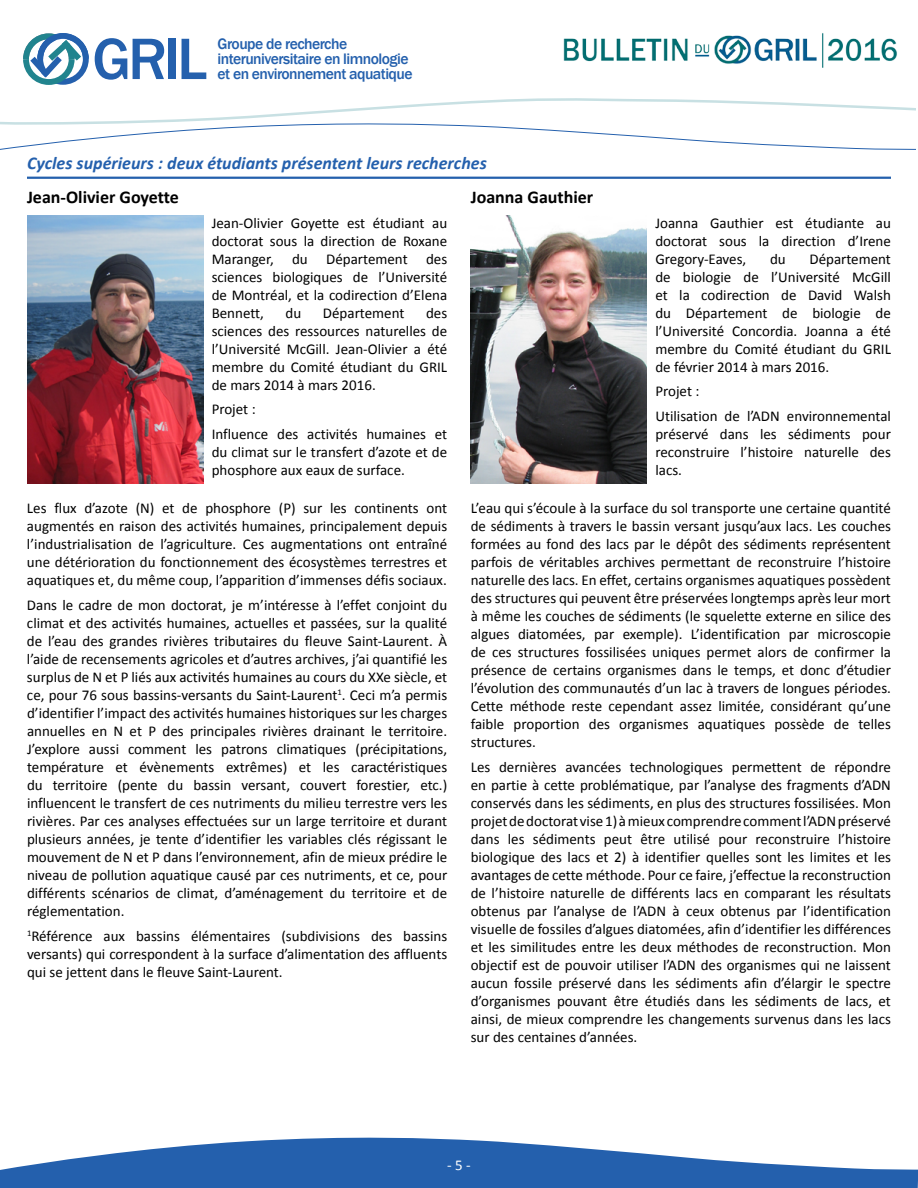
<style>
.page{position:relative;width:918px;height:1188px;background:#fff}
.page>*{position:absolute;margin:0;border:0;box-sizing:border-box;transform-origin:0 0}
.t1{font:500 60.45px "Franklin Gothic";color:#2460ad}
.t2{font:italic 700 18px "Calibri";color:#2460ad}
.t3{font:700 18px "Calibri";color:#000}
.t4{font:500 15.6px/14.9px "Franklin Gothic";letter-spacing:-.035em;color:#2460ad}
.t5{font:15px/18px "Calibri";color:#000;text-align:justify}
.t6{font:15px "Calibri";color:#fff}
</style>
<div class="page">
<svg style="left:0;top:1137px;width:918px;height:51px;fill:#2460ad"></svg>
<svg style="left:0;top:98px;width:916px;height:52px"></svg>
<svg style="left:23px;top:33px;width:66px;height:52px"></svg>
<img style="left:563px;top:33px;width:334px;height:35px">
<hr style="left:27px;top:177px;width:864px;height:2px;background:#2460ad">
<img style="left:471px;top:215px;width:176px;height:268px">
<img style="left:27px;top:215px;width:176px;height:268px">
<h1 class="t1" style="left:92px;top:22px;width:116px">GRIL</h1>
<p class="t4" style="left:218px;top:37px;width:197px">Groupe de recherche interuniversitaire en limnologie et en environnement aquatique</p>
<p class="t2" style="left:27px;top:150px;width:461px">Cycles supérieurs : deux étudiants présentent leurs recherches</p>
<p class="t3" style="left:471px;top:184px;width:124px">Joanna Gauthier</p>
<p class="t3" style="left:27px;top:184px;width:153px">Jean-Olivier Goyette</p>
<p class="t5" style="left:212px;top:213px;width:237px">Jean-Olivier Goyette est étudiant au doctorat sous la direction de Roxane Maranger, du Département des sciences biologiques de l’Université de Montréal, et la codirection d’Elena Bennett,</p>
<p class="t5" style="left:286px;top:303px;width:17px">du</p>
<p class="t5" style="left:323px;top:303px;width:83px">Département</p>
<p class="t5" style="left:212px;top:303px;width:237px;text-indent:214px">des sciences des ressources naturelles de l’Université McGill. Jean-Olivier a été membre du Comité étudiant du GRIL de mars 2014 à mars 2016.</p>
<p class="t5" style="left:212px;top:397px;width:237px;line-height:24.8px">Projet :<br>Influence des activités humaines et</p>
<p class="t5" style="left:212px;top:443px;width:237px">du climat sur le transfert d’azote et de phosphore aux eaux de surface.</p>
<p class="t5" style="left:27px;top:499px;width:422px">Les flux d’azote (N) et de phosphore (P) sur les continents ont augmentés en raison des activités humaines, principalement depuis l’industrialisation de l’agriculture. Ces augmentations ont entraîné une détérioration du fonctionnement des écosystèmes terrestres et aquatiques et, du même coup, l’apparition d’immenses défis sociaux.</p>
<p class="t5" style="left:27px;top:596px;width:422px">Dans le cadre de mon doctorat, je m’intéresse à l’effet conjoint du climat et des activités humaines, actuelles et passées, sur la qualité de l’eau des grandes rivières tributaires du fleuve Saint-Laurent. À l’aide de recensements agricoles et d’autres archives, j’ai quantifié les surplus de N et P liés aux activités humaines au cours du XXe siècle, et ce, pour 76 sous bassins-versants du Saint-Laurent<sup>1</sup>. Ceci m’a permis d’identifier l’impact des activités humaines historiques sur les charges annuelles en N et P des principales rivières drainant le territoire.<br>J’explore aussi comment les patrons climatiques (précipitations, température et évènements extrêmes) et les caractéristiques du territoire (pente du bassin versant, couvert forestier, etc.) influencent le transfert de ces nutriments du milieu terrestre vers les rivières. Par ces analyses effectuées sur un large territoire et durant plusieurs années, je tente d’identifier les variables clés régissant le mouvement de N et P dans l’environnement, afin de mieux prédire le niveau de pollution aquatique causé par ces nutriments, et ce, pour différents scénarios de climat, d’aménagement du territoire et de réglementation.</p>
<p class="t5" style="left:27px;top:927px;width:422px"><sup>1</sup>Référence aux bassins élémentaires (subdivisions des bassins versants) qui correspondent à la surface d’alimentation des affluents qui se jettent dans le fleuve Saint-Laurent.</p>
<p class="t5" style="left:655px;top:213px;width:237px">Joanna Gauthier est étudiante au doctorat sous la direction d’Irene Gregory-Eaves,</p>
<p class="t5" style="left:655px;top:249px;width:237px;text-indent:154px">Département de biologie de l’Université McGill et la codirection de David Walsh du Département de biologie de l’Université Concordia. Joanna a été membre du Comité étudiant du GRIL de février 2014 à mars 2016.</p>
<p class="t5" style="left:655px;top:379px;width:237px;line-height:24.8px">Projet :<br>Utilisation de l’ADN environnemental</p>
<p class="t5" style="left:655px;top:425px;width:237px">préservé dans les sédiments pour reconstruire l’histoire naturelle des lacs.</p>
<p class="t5" style="left:471px;top:499px;width:422px">L’eau qui s’écoule à la surface du sol transporte une certaine quantité de sédiments à travers le bassin versant jusqu’aux lacs. Les couches formées au fond des lacs par le dépôt des sédiments représentent parfois de véritables archives permettant de reconstruire l’histoire naturelle des lacs. En effet, certains organismes aquatiques possèdent des structures qui peuvent être préservées longtemps après leur mort à même les couches de sédiments (le squelette externe en silice des algues diatomées, par exemple). L’identification par microscopie de ces structures fossilisées uniques permet alors de confirmer la présence de certains organismes dans le temps, et donc d’étudier l’évolution des communautés d’un lac à travers de longues périodes.<br>Cette méthode reste cependant assez limitée, considérant qu’une faible proportion des organismes aquatiques possède de telles structures.</p>
<p class="t5" style="left:471px;top:758px;width:422px">Les dernières avancées technologiques permettent de répondre en partie à cette problématique, par l’analyse des fragments d’ADN conservés dans les sédiments, en plus des structures fossilisées. Mon projet de doctorat vise 1) à mieux comprendre comment l’ADN préservé dans les sédiments peut être utilisé pour reconstruire l’histoire biologique des lacs et 2) à identifier quelles sont les limites et les avantages de cette méthode. Pour ce faire, j’effectue la reconstruction de l’histoire naturelle de différents lacs en comparant les résultats obtenus par l’analyse de l’ADN à ceux obtenus par l’identification visuelle de fossiles d’algues diatomées, afin d’identifier les différences et les similitudes entre les deux méthodes de reconstruction. Mon objectif est de pouvoir utiliser l’ADN des organismes qui ne laissent aucun fossile préservé dans les sédiments afin d’élargir le spectre d’organismes pouvant être étudiés dans les sédiments de lacs, et ainsi, de mieux comprendre les changements survenus dans les lacs sur des centaines d’années.</p>
<p class="t5" style="left:770px;top:249px;width:17px">du</p>
<p class="t6" style="left:447px;top:1155px;width:25px">- 5 -</p>
</div>
